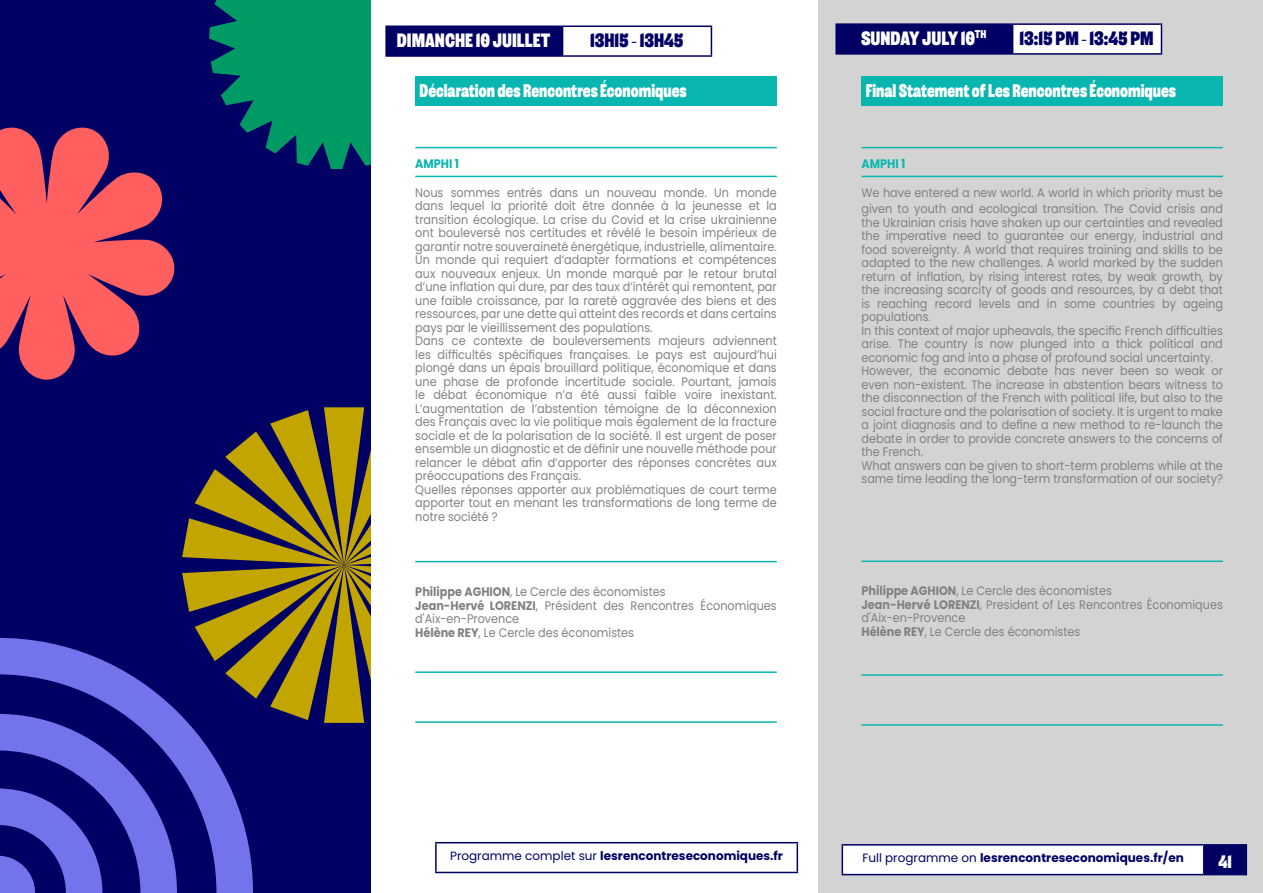
<style>
.page{position:relative;width:1263px;height:893px;background:#fff}
.page>*{position:absolute;margin:0;border:0;box-sizing:border-box;transform-origin:0 0}
.t1{font:900 22.5px "Salford Sans";color:#fff}
.t2{font:900 22.5px "Salford Sans";color:#000064}
.Numéro_session{font:900 21.45px "Salford Sans";color:#fff;scale:.91 1}
.t3{font:900 21px "Salford Sans";color:#fff}
.Note_de_cadrage{font:12.3px/13.5px "Poppins";color:#818181;text-align:justify;scale:.91 1}
.Note_de_cadrage_EN{font:12.3px/13.5px "Poppins";color:#818181;text-align:justify;scale:.91 1}
.Amphi_neutre{font:700 12.3px "Poppins";color:#09b5af;scale:.91 1}
.t4{font:700 12px "Poppins";color:#000064}
.s1{font-weight:700}
.s2{font-weight:400}
</style>
<div class="page">
<div style="left:0;top:0;width:383px;height:893px;background:#000064"></div>
<svg style="left:209px;top:0;width:162px;height:169px"></svg>
<div style="left:371px;top:0;width:446px;height:893px;background:#fff"></div>
<div style="left:819px;top:0;width:444px;height:893px;background:#d3d3d3"></div>
<div style="left:836px;top:24px;width:177px;height:30px;background:#000064"></div>
<div style="left:1013px;top:24px;width:148px;height:30px;background:#fff"></div>
<hr style="left:835px;top:23px;width:178px;height:2px;background:#000064">
<hr style="left:835px;top:25px;width:2px;height:28px;background:#000064">
<hr style="left:835px;top:53px;width:178px;height:2px;background:#000064">
<hr style="left:1013px;top:23px;width:149px;height:2px;background:#000064">
<svg style="left:1161px;top:25px;width:1px;height:28px"></svg>
<hr style="left:1013px;top:53px;width:149px;height:2px;background:#000064">
<div style="left:386px;top:26px;width:177px;height:30px;background:#000064"></div>
<hr style="left:385px;top:26px;width:178px;height:1px;background:#000064">
<hr style="left:385px;top:27px;width:2px;height:28px;background:#000064">
<hr style="left:385px;top:55px;width:178px;height:2px;background:#000064">
<hr style="left:563px;top:26px;width:149px;height:1px;background:#000064">
<svg style="left:711px;top:27px;width:1px;height:28px"></svg>
<hr style="left:563px;top:55px;width:149px;height:2px;background:#000064">
<hr style="left:435px;top:842px;width:363px;height:1px;background:#000064">
<hr style="left:796px;top:843px;width:2px;height:29px;background:#000064">
<hr style="left:435px;top:872px;width:363px;height:1px;background:#000064">
<div style="left:842px;top:845px;width:362px;height:30px;background:#fff"></div>
<div style="left:1204px;top:845px;width:42px;height:30px;background:#000064"></div>
<hr style="left:841px;top:844px;width:363px;height:2px;background:#000064">
<hr style="left:841px;top:846px;width:2px;height:28px;background:#000064">
<hr style="left:1204px;top:844px;width:43px;height:2px;background:#000064">
<svg style="left:1203px;top:846px;width:1px;height:28px"></svg>
<hr style="left:1245px;top:846px;width:2px;height:28px;background:#000064">
<hr style="left:841px;top:874px;width:363px;height:1px;background:#000064">
<hr style="left:1204px;top:874px;width:43px;height:1px;background:#000064">
<svg style="left:0;top:407px;width:506px;height:467px"></svg>
<svg style="left:0;top:638px;width:253px;height:255px"></svg>
<svg style="left:0;top:127px;width:175px;height:253px;fill:#ff5f5f"></svg>
<div style="left:415px;top:76px;width:362px;height:30px;background:#09b5af"></div>
<hr style="left:415px;top:147px;width:362px;height:1px;background:#09b5af">
<hr style="left:415px;top:176px;width:362px;height:1px;background:#09b5af">
<hr style="left:415px;top:561px;width:362px;height:1px;background:#09b5af">
<hr style="left:415px;top:671px;width:362px;height:2px;background:#09b5af">
<hr style="left:415px;top:721px;width:362px;height:2px;background:#09b5af">
<div style="left:861px;top:76px;width:362px;height:30px;background:#09b5af"></div>
<hr style="left:861px;top:147px;width:362px;height:1px;background:#09b5af">
<hr style="left:861px;top:674px;width:362px;height:2px;background:#09b5af">
<hr style="left:861px;top:724px;width:362px;height:2px;background:#09b5af">
<hr style="left:861px;top:176px;width:362px;height:1px;background:#09b5af">
<hr style="left:861px;top:561px;width:362px;height:1px;background:#09b5af">
<p class="t1" style="left:397px;top:27px;width:155px">DIMANCHE 10 JUILLET</p>
<p class="t2" style="left:590px;top:27px;width:95px">13H15 - 13H45</p>
<p class="t1" style="left:861px;top:24px;width:127px">SUNDAY JULY 10<sup>TH</sup></p>
<p class="t2" style="left:1019px;top:24px;width:136px">13:15 PM - 13:45 PM</p>
<p class="Numéro_session" style="left:420px;top:77px;width:295px">Déclaration des Rencontres Économiques</p>
<p class="Numéro_session" style="left:866px;top:77px;width:343px">Final Statement of Les Rencontres Économiques</p>
<p class="Amphi_neutre" style="left:415px;top:156px;width:50px">AMPHI 1</p>
<p class="Note_de_cadrage" style="left:415px;top:186px;width:399px">Nous sommes entrés dans un nouveau monde. Un monde dans lequel la priorité doit être donnée à la jeunesse et la transition écologique. La crise du Covid et la crise ukrainienne ont bouleversé nos certitudes et révélé le besoin impérieux de garantir notre souveraineté énergétique, industrielle, alimentaire.<br>Un monde qui requiert d’adapter formations et compétences aux nouveaux enjeux. Un monde marqué par le retour brutal d’une inflation qui dure, par des taux d’intérêt qui remontent, par une faible croissance, par la rareté aggravée des biens et des ressources, par une dette qui atteint des records et dans certains pays par le vieillissement des populations.</p>
<p class="Note_de_cadrage" style="left:415px;top:334px;width:399px">Dans ce contexte de bouleversements majeurs adviennent les difficultés spécifiques françaises. Le pays est aujourd’hui plongé dans un épais brouillard politique, économique et dans une phase de profonde incertitude sociale. Pourtant, jamais le débat économique n’a été aussi faible voire inexistant.<br>L’augmentation de l’abstention témoigne de la déconnexion des Français avec la vie politique mais également de la fracture sociale et de la polarisation de la société. Il est urgent de poser ensemble un diagnostic et de définir une nouvelle méthode pour relancer le débat afin d’apporter des réponses concrètes aux préoccupations des Français.</p>
<p class="Note_de_cadrage" style="left:415px;top:483px;width:399px">Quelles réponses apporter aux problématiques de court terme apporter tout en menant les transformations de long terme de notre société ?</p>
<p class="Note_de_cadrage" style="left:415px;top:585px;width:277px"><span class="s1">Philippe AGHION</span>, Le Cercle des économistes</p>
<p class="Note_de_cadrage" style="left:415px;top:599px;width:399px"><span class="s1">Jean-Hervé LORENZI</span>, Président des Rencontres Économiques d'Aix-en-Provence</p>
<p class="Note_de_cadrage" style="left:415px;top:626px;width:242px"><span class="s1">Hélène REY</span>, Le Cercle des économistes</p>
<p class="Amphi_neutre" style="left:861px;top:156px;width:50px">AMPHI 1</p>
<p class="Note_de_cadrage_EN" style="left:861px;top:184px;width:399px;line-height:16.5px">We have entered a new world. A world in which priority must be given to youth and ecological transition. The Covid crisis and</p>
<p class="Note_de_cadrage_EN" style="left:861px;top:216px;width:399px">the Ukrainian crisis have shaken up our certainties and revealed the imperative need to guarantee our energy, industrial and food sovereignty. A world that requires training and skills to be adapted to the new challenges. A world marked by the sudden return of inflation, by rising interest rates, by weak growth, by the increasing scarcity of goods and resources, by a debt that is reaching record levels and in some countries by ageing populations.</p>
<p class="Note_de_cadrage_EN" style="left:861px;top:324px;width:399px">In this context of major upheavals, the specific French difficulties arise. The country is now plunged into a thick political and economic fog and into a phase of profound social uncertainty.</p>
<p class="Note_de_cadrage_EN" style="left:861px;top:364px;width:399px">However, the economic debate has never been so weak or even non-existent. The increase in abstention bears witness to the disconnection of the French with political life, but also to the social fracture and the polarisation of society. It is urgent to make a joint diagnosis and to define a new method to re-launch the debate in order to provide concrete answers to the concerns of the French.</p>
<p class="Note_de_cadrage_EN" style="left:861px;top:459px;width:399px">What answers can be given to short-term problems while at the same time leading the long-term transformation of our society?</p>
<p class="Note_de_cadrage" style="left:861px;top:584px;width:277px"><span class="s1">Philippe AGHION</span>, Le Cercle des économistes</p>
<p class="Note_de_cadrage" style="left:861px;top:598px;width:399px"><span class="s1">Jean-Hervé LORENZI</span>, President of Les Rencontres Économiques d'Aix-en-Provence</p>
<p class="Note_de_cadrage" style="left:861px;top:625px;width:242px"><span class="s1">Hélène REY</span>, Le Cercle des économistes</p>
<p class="t4" style="left:450px;top:849px;width:334px"><span class="s2">Programme complet sur</span> lesrencontreseconomiques.fr</p>
<p class="t4" style="left:862px;top:851px;width:323px"><span class="s2">Full programme on</span> lesrencontreseconomiques.fr/en</p>
<h3 class="t3" style="left:1218px;top:848px;width:15px">41</h3>
</div>
